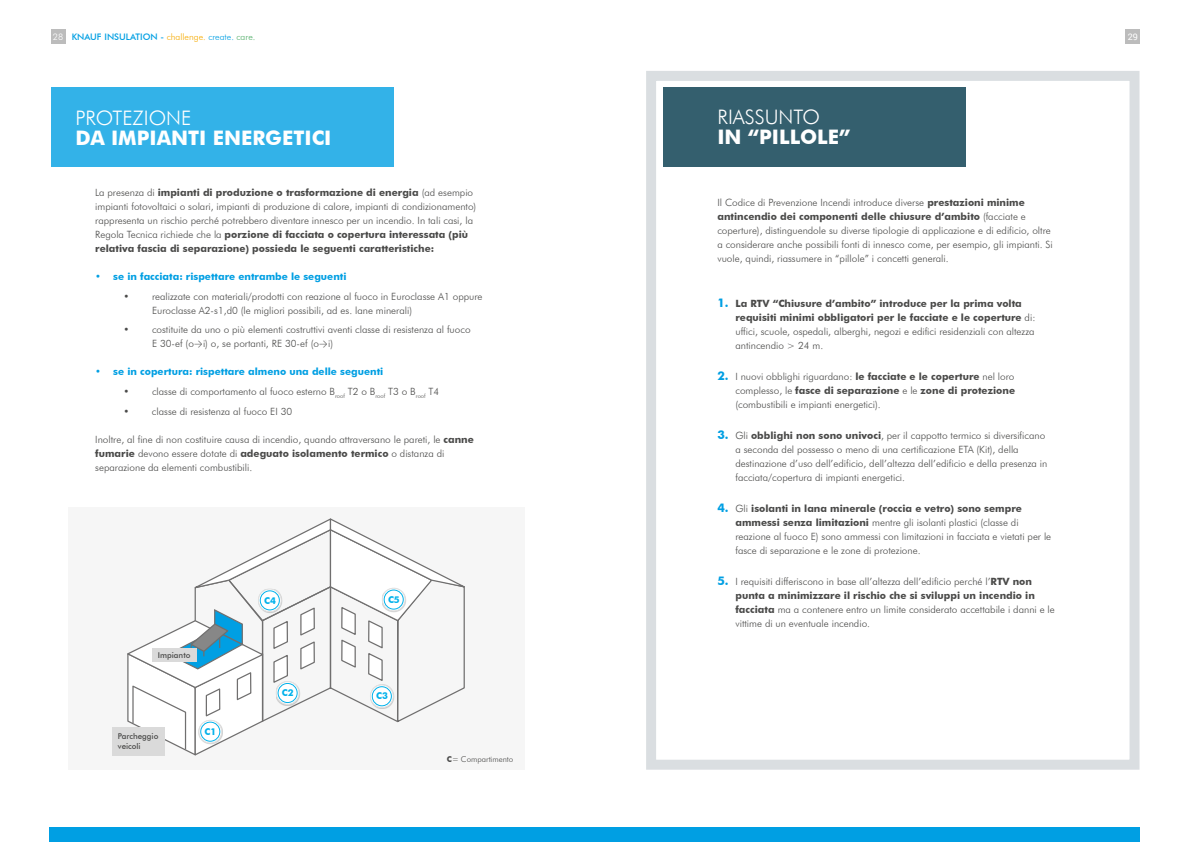
<style>
.page{position:relative;width:1191px;height:842px;background:#fff}
.page>*{position:absolute;margin:0;border:0;box-sizing:border-box;transform-origin:0 0}
.t1{font:700 20px "Futura BT";color:#fff}
.t2{font:300 20px "Futura BT";color:#fff}
.t3{font:300 10px/14px "Futura BT";color:#4a4a49}
.t4{font:700 10px/14px "Futura BT";color:#4a4a49}
.t5{font:700 10px "Futura BT";color:#009fe3}
.t6{font:700 9.4px "Futura BT";color:#00b1eb}
.t7{font:500 9px "Futura BT";color:#009fe3}
.t8{font:9px "Roboto";color:#fff}
.t9{font:500 8px/10px "Futura BT";color:#4a4a49}
.t10{font:300 8px "Futura BT";color:#4a4a49}
.s1{font-weight:300;color:#fff}
.s2{font-weight:300;color:#f6aa00}
.s3{font-weight:300}
.s4{font-weight:300;color:#52ae69}
.s5{font-weight:700}
.s6{font-family:"Calibri"}
.s7{font-size:12px;color:#009fe3}
.s8{font-weight:700;font-size:12px;color:#009fe3}
</style>
<div class="page">
<div style="left:646px;top:71px;width:493px;height:699px;border:10px solid #d1d6da"></div>
<div style="left:51px;top:30px;width:14px;height:14px;background:#bcbcbc"></div>
<div style="left:1126px;top:30px;width:14px;height:14px;background:#bcbcbc"></div>
<div style="left:50px;top:827px;width:1090px;height:15px;background:#009fe3"></div>
<div style="left:663px;top:87px;width:302px;height:79px;background:#345f6e"></div>
<div style="left:68px;top:507px;width:456px;height:263px;background:#f6f6f6"></div>
<svg style="left:127px;top:518px;width:338px;height:238px"></svg>
<div style="left:258px;top:589px;width:25px;height:24px;background:#000;opacity:.2"></div>
<svg style="left:258px;top:589px;width:23px;height:23px"></svg>
<div style="left:258px;top:588px;width:24px;height:24px;border:1px solid #e1e1e1;border-radius:50%"></div>
<div style="left:260px;top:591px;width:19px;height:19px;background:#fff;border-radius:50%"></div>
<div style="left:260px;top:590px;width:20px;height:20px;border:1px solid #00b1eb;border-radius:50%"></div>
<div style="left:382px;top:588px;width:24px;height:25px;background:#000;opacity:.2"></div>
<svg style="left:382px;top:588px;width:23px;height:23px"></svg>
<div style="left:382px;top:588px;width:23px;height:23px;border:1px solid #e1e1e1;border-radius:50%"></div>
<div style="left:384px;top:590px;width:19px;height:19px;background:#fff;border-radius:50%"></div>
<div style="left:384px;top:590px;width:19px;height:19px;border:1px solid #00b1eb;border-radius:50%"></div>
<div style="left:370px;top:684px;width:25px;height:25px;background:#000;opacity:.2"></div>
<svg style="left:370px;top:685px;width:23px;height:23px"></svg>
<div style="left:370px;top:684px;width:24px;height:24px;border:1px solid #e1e1e1;border-radius:50%"></div>
<div style="left:372px;top:687px;width:19px;height:19px;background:#fff;border-radius:50%"></div>
<div style="left:372px;top:686px;width:20px;height:20px;border:1px solid #00b1eb;border-radius:50%"></div>
<div style="left:276px;top:681px;width:24px;height:25px;background:#000;opacity:.2"></div>
<svg style="left:276px;top:682px;width:23px;height:22px"></svg>
<div style="left:276px;top:681px;width:23px;height:24px;border:1px solid #e1e1e1;border-radius:50%"></div>
<div style="left:278px;top:683px;width:19px;height:19px;background:#fff;border-radius:50%"></div>
<div style="left:278px;top:683px;width:19px;height:20px;border:1px solid #00b1eb;border-radius:50%"></div>
<div style="left:198px;top:720px;width:25px;height:25px;background:#000;opacity:.2"></div>
<svg style="left:199px;top:720px;width:23px;height:23px"></svg>
<div style="left:198px;top:720px;width:24px;height:23px;border:1px solid #e1e1e1;border-radius:50%"></div>
<div style="left:201px;top:722px;width:19px;height:19px;background:#fff;border-radius:50%"></div>
<div style="left:200px;top:722px;width:20px;height:20px;border:1px solid #00b1eb;border-radius:50%"></div>
<div style="left:152px;top:648px;width:45px;height:13px;background:#dadada"></div>
<div style="left:112px;top:727px;width:53px;height:29px;background:#dadada"></div>
<div style="left:51px;top:87px;width:343px;height:79px;background:#33b2e8"></div>
<p class="t7" style="left:53px;top:32px;width:204px"><span class="s1">28</span> KNAUF INSULATION - <span class="s2">challenge.</span> <span class="s3">create.</span> <span class="s4">care.</span></p>
<p class="t8" style="left:1127px;top:31px;width:12px">29</p>
<h1 class="t2" style="left:75px;top:105px;width:117px">PROTEZIONE</h1>
<h1 class="t1" style="left:75px;top:125px;width:257px">DA IMPIANTI ENERGETICI</h1>
<p class="t3" style="left:95px;top:185px;width:382px">La presenza di <span class="s5">impianti di produzione o trasformazione di energia</span> (ad esempio impianti fotovoltaici o solari, impianti di produzione di calore, impianti di condizionamento) rappresenta un rischio perché potrebbero diventare innesco per un incendio. In tali casi, la Regola Tecnica richiede che la <span class="s5">porzione di facciata o copertura interessata (più relativa fascia di separazione) possieda le seguenti caratteristiche:</span></p>
<p class="t5" style="left:95px;top:270px;width:253px">• se in facciata: rispettare entrambe le seguenti</p>
<p class="t3" style="left:152px;top:289px;width:332px;text-indent:-28px">• realizzate con materiali/prodotti con reazione al fuoco in Euroclasse A1 oppure<br>Euroclasse A2-s1,d0 (le migliori possibili, ad es. lane minerali)</p>
<p class="t3" style="left:152px;top:323px;width:320px;text-indent:-28px">• costituite da uno o più elementi costruttivi aventi classe di resistenza al fuoco<br>E 30-ef (o<span class="s6">→</span>i) o, se portanti, RE 30-ef (o<span class="s6">→</span>i)</p>
<p class="t5" style="left:95px;top:366px;width:289px">• se in copertura: rispettare almeno una delle seguenti</p>
<p class="t3" style="left:124px;top:384px;width:317px">• classe di comportamento al fuoco esterno B<sub>roof</sub> T2 o B<sub>roof</sub> T3 o B<sub>roof</sub> T4</p>
<p class="t3" style="left:124px;top:404px;width:170px">• classe di resistenza al fuoco EI 30</p>
<p class="t3" style="left:95px;top:432px;width:380px">Inoltre, al fine di non costituire causa di incendio, quando attraversano le pareti, le <span class="s5">canne fumarie</span> devono essere dotate di <span class="s5">adeguato isolamento termico</span> o distanza di separazione da elementi combustibili.</p>
<p class="t9" style="left:158px;top:650px;width:34px">Impianto</p>
<p class="t9" style="left:118px;top:731px;width:42px">Parcheggio veicoli</p>
<p class="t6" style="left:205px;top:726px;width:13px">C1</p>
<p class="t6" style="left:264px;top:594px;width:13px">C4</p>
<p class="t6" style="left:388px;top:594px;width:13px">C5</p>
<p class="t6" style="left:282px;top:687px;width:13px">C2</p>
<p class="t6" style="left:376px;top:690px;width:13px">C3</p>
<p class="t10" style="left:447px;top:754px;width:68px"><span class="s5">C</span>= Compartimento</p>
<h1 class="t2" style="left:717px;top:105px;width:104px">RIASSUNTO</h1>
<h1 class="t1" style="left:717px;top:125px;width:134px">IN “PILLOLE”</h1>
<p class="t3" style="left:717px;top:195px;width:337px">Il Codice di Prevenzione Incendi introduce diverse <span class="s5">prestazioni minime antincendio dei componenti delle chiusure d’ambito</span> (facciate e coperture), distinguendole su diverse tipologie di applicazione e di edificio, oltre a considerare anche possibili fonti di innesco come, per esempio, gli impianti. Si vuole, quindi, riassumere in “pillole” i concetti generali.</p>
<p class="t4" style="left:735px;top:296px;width:301px;text-indent:-18px"><span class="s7">1.</span> La RTV “Chiusure d’ambito” introduce per la prima volta requisiti minimi obbligatori per le facciate e le coperture <span class="s3">di: uffici, scuole, ospedali, alberghi, negozi e edifici residenziali con altezza antincendio &gt; 24 m.</span></p>
<p class="t3" style="left:735px;top:369px;width:281px;text-align:justify;text-indent:-18px"><span class="s8">2.</span> I nuovi obblighi riguardano: <span class="s5">le facciate e le coperture</span> nel loro complesso, le <span class="s5">fasce di separazione</span> e le <span class="s5">zone di protezione </span>(combustibili e impianti energetici).</p>
<p class="t3" style="left:735px;top:428px;width:313px;text-indent:-18px"><span class="s8">3.</span> Gli <span class="s5">obblighi non sono univoci</span>, per il cappotto termico si diversificano a seconda del possesso o meno di una certificazione ETA (Kit), della destinazione d’uso dell’edificio, dell’altezza dell’edificio e della presenza in facciata/copertura di impianti energetici.</p>
<p class="t3" style="left:735px;top:501px;width:317px;text-indent:-18px"><span class="s8">4.</span> Gli <span class="s5">isolanti in lana minerale (roccia e vetro) sono sempre ammessi senza limitazioni</span> mentre gli isolanti plastici (classe di reazione al fuoco E) sono ammessi con limitazioni in facciata e vietati per le fasce di separazione e le zone di protezione.</p>
<p class="t3" style="left:735px;top:574px;width:321px;text-indent:-18px"><span class="s8">5.</span> I requisiti differiscono in base all’altezza dell’edificio perché l’<span class="s5">RTV non punta a minimizzare il rischio che si sviluppi un incendio in facciata</span> ma a contenere entro un limite considerato accettabile i danni e le vittime di un eventuale incendio.</p>
</div>
